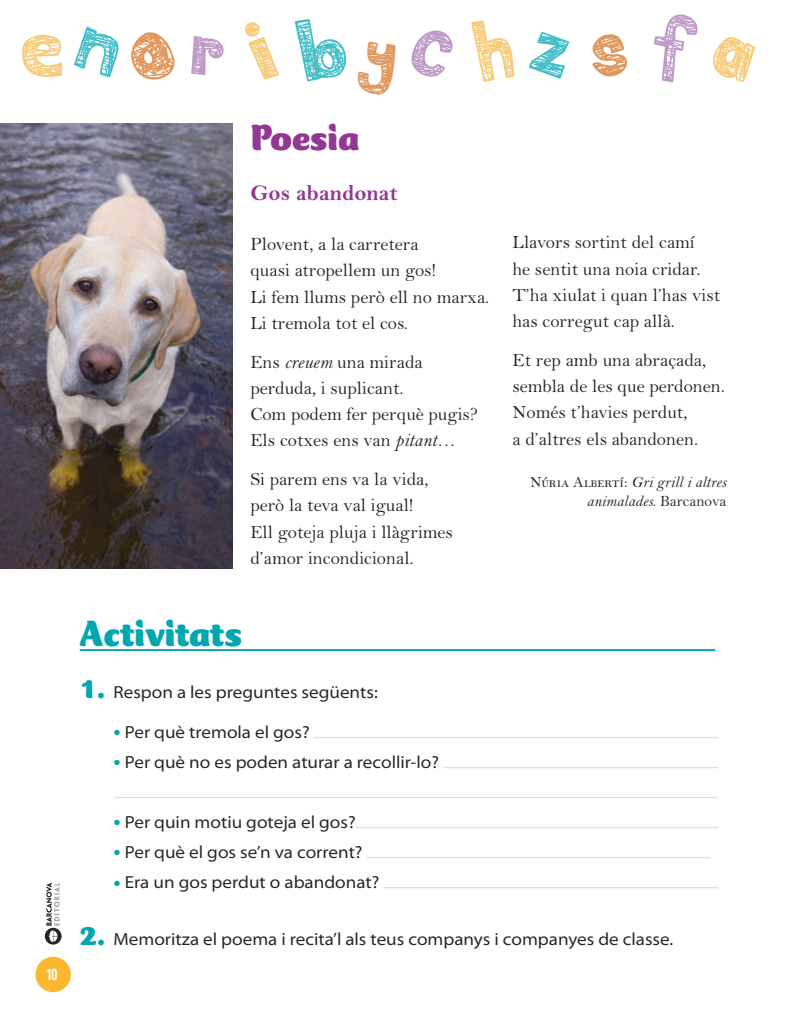
<style>
.page{position:relative;width:798px;height:1028px;background:#fff}
.page>*{position:absolute;margin:0;border:0;box-sizing:border-box;transform-origin:0 0}
.t1{font:900 37.5px "CT Mercurius Std";color:#00a7af}
.t2{font:900 37.5px "CT Mercurius Std";color:#933892}
.t3{font:700 22.5px "Bell MT Std";color:#933892}
.t4{font:18.75px/26.2px "Bell MT Std";color:#252627}
.t5{font:semi-expanded 17.5px "Myriad Pro";color:#252627}
.t6{font:italic 15.62px/18.8px "Bell MT Std";color:#252627;text-align:right}
.t7{font:700 15px "Heading Pro";color:#fff}
.s1{font-style:italic}
.s2{font-family:"CT Mercurius Std";font-weight:900;font-stretch:normal;font-size:30px;color:#00a7af}
.s3{font-weight:700;font-size:30px;color:#00a7af}
.s4{font-size:25px;color:#00a7af}
.s5{font-style:normal}
</style>
<div class="page">
<div style="left:35px;top:956px;width:36px;height:36px;background:#f9b82f;border-radius:50%"></div>
<svg style="left:45px;top:882px;width:17px;height:62px"></svg>
<img style="left:0;top:124px;width:232px;height:444px">
<hr style="left:80px;top:649px;width:635px;height:2px;background:#00a7af">
<hr style="left:313px;top:737px;width:405px;height:1px;background:#dddfe3">
<hr style="left:443px;top:767px;width:274px;height:1px;background:#dddfe3">
<hr style="left:113px;top:797px;width:605px;height:1px;background:#dddfe3">
<hr style="left:355px;top:827px;width:363px;height:1px;background:#dddfe3">
<hr style="left:366px;top:857px;width:344px;height:1px;background:#dddfe3">
<hr style="left:383px;top:887px;width:334px;height:1px;background:#dddfe3">
<p class="t7" style="left:47px;top:965px;width:12px">10</p>
<h1 class="t2" style="left:250px;top:118px;width:111px">Poesia</h1>
<p class="t3" style="left:250px;top:180px;width:149px">Gos abandonat</p>
<p class="t4" style="left:250px;top:231px;width:240px">Plovent, a la carretera<br>quasi atropellem un gos!<br>Li fem llums però ell no marxa.<br>Li tremola tot el cos.</p>
<p class="t4" style="left:250px;top:349px;width:229px">Ens <span class="s1">creuem</span> una mirada perduda, i suplicant.<br>Com podem fer perquè pugis?<br>Els cotxes ens van <span class="s1">pitant</span>…</p>
<p class="t4" style="left:250px;top:466px;width:204px">Si parem ens va la vida, però la teva val igual!<br>Ell goteja pluja i llàgrimes d’amor incondicional.</p>
<h1 class="t1" style="left:80px;top:614px;width:163px">Activitats</h1>
<p class="t5" style="left:80px;top:680px;width:299px"><span class="s2">1</span><span class="s3">.</span> Respon a les preguntes següents:</p>
<p class="t5" style="left:113px;top:721px;width:198px"><span class="s4">•</span> Per què tremola el gos?</p>
<p class="t5" style="left:113px;top:751px;width:327px"><span class="s4">•</span> Per què no es poden aturar a recollir-lo?</p>
<p class="t4" style="left:512px;top:229px;width:209px">Llavors sortint del camí<br>he sentit una noia cridar.<br>T’ha xiulat i quan l’has vist has corregut cap allà.</p>
<p class="t4" style="left:512px;top:347px;width:214px">Et rep amb una abraçada, sembla de les que perdonen.<br>Només t’havies perdut,<br>a d’altres els abandonen.</p>
<p class="t6" style="left:530px;top:473px;width:198px"><span class="s5">Núria Albertí:</span> Gri grill i altres animalades<span class="s5">. Barcanova</span></p>
<p class="t5" style="left:113px;top:811px;width:244px"><span class="s4">•</span> Per quin motiu goteja el gos?</p>
<p class="t5" style="left:113px;top:841px;width:250px"><span class="s4">•</span> Per què el gos se’n va corrent?</p>
<p class="t5" style="left:113px;top:871px;width:267px"><span class="s4">•</span> Era un gos perdut o abandonat?</p>
<p class="t5" style="left:80px;top:927px;width:594px"><span class="s2">2</span><span class="s3">.</span> Memoritza el poema i recita’l als teus companys i companyes de classe.</p>
</div>
